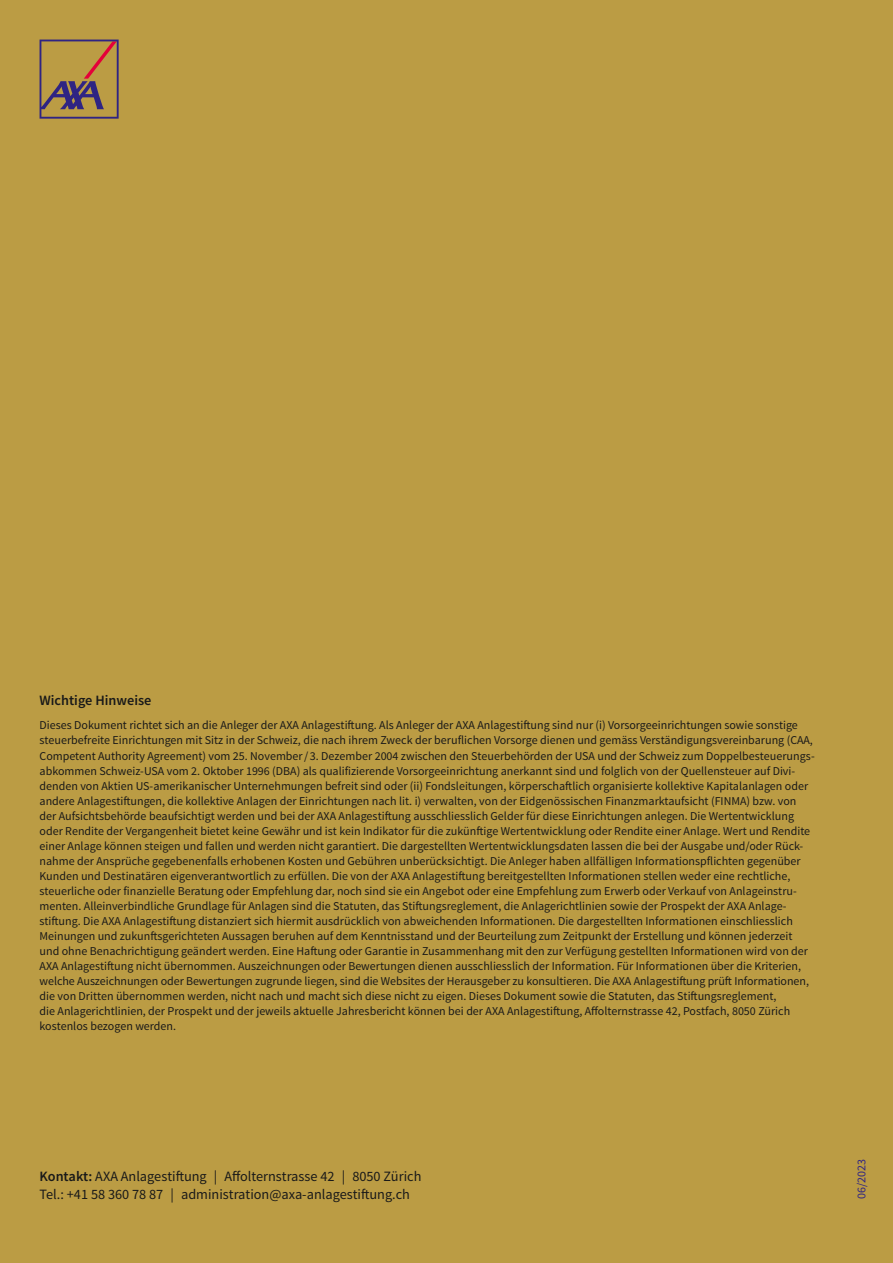
<style>
.page{position:relative;width:893px;height:1263px;background:#bb9c44}
.page>*{position:absolute;margin:0;border:0;box-sizing:border-box;transform-origin:0 0}
.t1{font:14.25px/18px "Source Sans Pro";color:#191919}
.t2{font:600 14.25px "Source Sans Pro";color:#191919}
.t3{font:12px/15px "Source Sans Pro";color:#191919}
.t4{font:12px "Source Sans Pro";color:#2f2483}
.s1{font-weight:600}
</style>
<div class="page">
<svg style="left:40px;top:40px;width:79px;height:79px"></svg>
<p class="t2" style="left:40px;top:692px;width:113px">Wichtige Hinweise</p>
<p class="t3" style="left:40px;top:718px;width:776px">Dieses Dokument richtet sich an die Anleger der AXA Anlagestiftung. Als Anleger der AXA Anlagestiftung sind nur (i) Vorsorgeeinrichtungen sowie sonstige steuerbefreite Einrichtungen mit Sitz in der Schweiz, die nach ihrem Zweck der beruflichen Vorsorge dienen und gemäss Verständigungsvereinbarung (CAA, Competent Authority Agreement) vom 25. November/ 3. Dezember 2004 zwischen den Steuerbehörden der USA und der Schweiz zum Doppelbesteuerungs&shy;abkommen Schweiz-USA vom 2. Oktober 1996 (DBA) als qualifizierende Vorsorgeeinrichtung anerkannt sind und folglich von der Quellensteuer auf Divi&shy;denden von Aktien US-amerikanischer Unternehmungen befreit sind oder (ii) Fondsleitungen, körperschaftlich organisierte kollektive Kapitalanlagen oder andere Anlagestiftungen, die kollektive Anlagen der Einrichtungen nach lit. i) verwalten, von der Eidgenössischen Finanzmarktaufsicht (FINMA) bzw. von der Aufsichtsbehörde beaufsichtigt werden und bei der AXA Anlagestiftung ausschliesslich Gelder für diese Einrichtungen anlegen. Die Wertentwicklung oder Rendite der Vergangenheit bietet keine Gewähr und ist kein Indikator für die zukünftige Wertentwicklung oder Rendite einer Anlage. Wert und Rendite einer Anlage können steigen und fallen und werden nicht garantiert. Die dargestellten Wertentwicklungsdaten lassen die bei der Ausgabe und/oder Rück&shy;nahme der Ansprüche gegebenenfalls erhobenen Kosten und Gebühren unberücksichtigt. Die Anleger haben allfälligen Informationspflichten gegenüber Kunden und Destinatären eigenverantwortlich zu erfüllen. Die von der AXA Anlagestiftung bereitgestellten Informationen stellen weder eine rechtliche, steuerliche oder finanzielle Beratung oder Empfehlung dar, noch sind sie ein Angebot oder eine Empfehlung zum Erwerb oder Verkauf von Anlageinstru&shy;menten. Alleinverbindliche Grundlage für Anlagen sind die Statuten, das Stiftungsreglement, die Anlagerichtlinien sowie der Prospekt der AXA Anlage&shy;stiftung. Die AXA Anlagestiftung distanziert sich hiermit ausdrücklich von abweichenden Informationen. Die dargestellten Informationen einschliesslich Meinungen und zukunftsgerichteten Aussagen beruhen auf dem Kenntnisstand und der Beurteilung zum Zeitpunkt der Erstellung und können jederzeit und ohne Benachrichtigung geändert werden. Eine Haftung oder Garantie in Zusammenhang mit den zur Verfügung gestellten Informationen wird von der AXA Anlagestiftung nicht übernommen. Auszeichnungen oder Bewertungen dienen ausschliesslich der Information. Für Informationen über die Kriterien, welche Auszeichnungen oder Bewertungen zugrunde liegen, sind die Websites der Herausgeber zu konsultieren. Die AXA Anlagestiftung prüft Informationen, die von Dritten übernommen werden, nicht nach und macht sich diese nicht zu eigen. Dieses Dokument sowie die Statuten, das Stiftungsreglement,<br>die Anlagerichtlinien, der Prospekt und der jeweils aktuelle Jahresbericht können bei der AXA Anlagestiftung, Affolternstrasse 42, Postfach, 8050 Zürich kostenlos bezogen werden.</p>
<p class="t1" style="left:40px;top:1168px;width:383px"><span class="s1">Kontakt:</span> AXA Anlagestiftung | Affolternstrasse 42 | 8050 Zürich<br>Tel.: +41 58 360 78 87 | administration@axa-anlagestiftung.ch</p>
<p class="t4" style="left:854px;top:1199px;width:41px;rotate:-90deg">06/2023</p>
</div>
